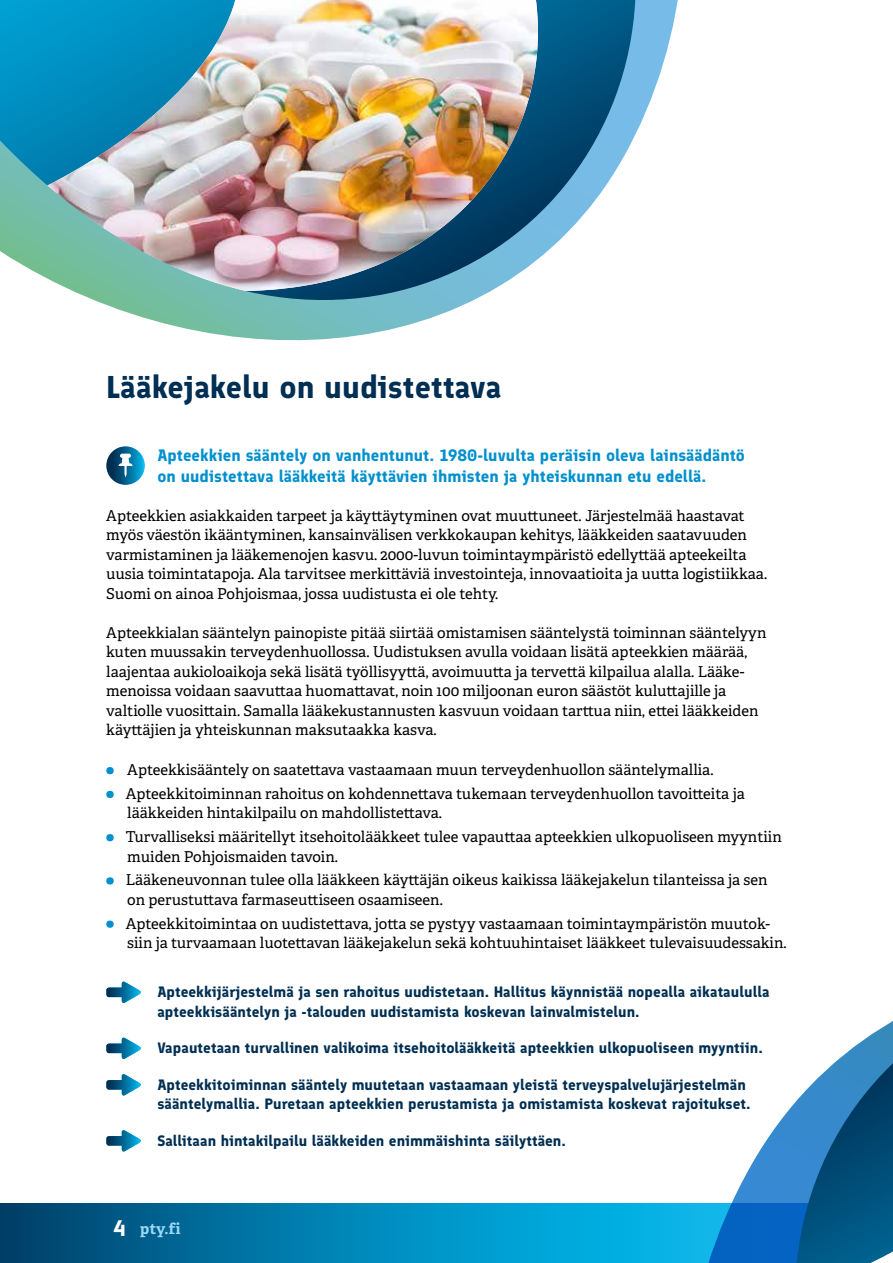
<style>
.page{position:relative;width:893px;height:1263px;background:#fff}
.page>*{position:absolute;margin:0;border:0;box-sizing:border-box;transform-origin:0 0}
.t1{font:700 31.5px "Finlandica";color:#002f53}
.t2{font:700 16.5px/21px "Finlandica";color:#0090cd}
.t3{font:15px/19.5px "Adelle PE";color:#000}
.t4{font:700 15px/19.5px "Finlandica";color:#002f53}
.t5{font:700 15px "Adelle PE";color:#9dd8f7}
.s1{font-family:"Finlandica";font-size:22.5px;color:#fff}
</style>
<div class="page">
<svg style="left:108px;top:0;width:570px;height:485px"></svg>
<svg style="left:0;top:1203px;width:603px;height:60px;background:#007aa9"></svg>
<svg style="left:603px;top:1021px;width:290px;height:242px"></svg>
<svg style="left:106px;top:446px;width:39px;height:39px"></svg>
<svg style="left:119px;top:454px;width:14px;height:24px"></svg>
<div style="left:106px;top:767px;width:8px;height:7px;background:#0090cd;border-radius:50%"></div>
<div style="left:106px;top:791px;width:8px;height:7px;background:#0090cd;border-radius:50%"></div>
<div style="left:106px;top:834px;width:8px;height:7px;background:#0090cd;border-radius:50%"></div>
<div style="left:106px;top:877px;width:8px;height:7px;background:#0090cd;border-radius:50%"></div>
<div style="left:106px;top:920px;width:8px;height:8px;background:#0090cd;border-radius:50%"></div>
<svg style="left:106px;top:981px;width:35px;height:22px"></svg>
<svg style="left:106px;top:1037px;width:35px;height:22px"></svg>
<svg style="left:106px;top:1074px;width:35px;height:22px"></svg>
<svg style="left:106px;top:1130px;width:35px;height:22px"></svg>
<svg style="left:0;top:0;width:635px;height:443px"></svg>
<img style="left:47px;top:0;width:507px;height:291px">
<svg style="left:797px;top:1063px;width:96px;height:200px;background:#1b6898"></svg>
<h1 class="t1" style="left:106px;top:367px;width:397px">Lääkejakelu on uudistettava</h1>
<p class="t2" style="left:157px;top:444px;width:589px">Apteekkien sääntely on vanhentunut. 1980-luvulta peräisin oleva lainsäädäntö on uudistettava lääkkeitä käyttävien ihmisten ja yhteiskunnan etu edellä.</p>
<p class="t3" style="left:106px;top:505px;width:662px">Apteekkien asiakkaiden tarpeet ja käyttäytyminen ovat muuttuneet. Järjestelmää haastavat myös väestön ikääntyminen, kansainvälisen verkkokaupan kehitys, lääkkeiden saatavuuden varmistaminen ja lääkemenojen kasvu. 2000-luvun toimintaympäristö edellyttää apteekeilta uusia toimintatapoja. Ala tarvitsee merkittäviä investointeja, innovaatioita ja uutta logistiikkaa.<br>Suomi on ainoa Pohjoismaa, jossa uudistusta ei ole tehty.</p>
<p class="t3" style="left:106px;top:622px;width:662px">Apteekkialan sääntelyn painopiste pitää siirtää omistamisen sääntelystä toiminnan sääntelyyn kuten muussakin terveydenhuollossa. Uudistuksen avulla voidaan lisätä apteekkien määrää, laajentaa aukioloaikoja sekä lisätä työllisyyttä, avoimuutta ja tervettä kilpailua alalla. Lääke&shy;menoissa voidaan saavuttaa huomattavat, noin 100 miljoonan euron säästöt kuluttajille ja valtiolle vuosittain. Samalla lääkekustannusten kasvuun voidaan tarttua niin, ettei lääkkeiden käyttäjien ja yhteiskunnan maksutaakka kasva.</p>
<p class="t3" style="left:126px;top:757px;width:620px;line-height:23.7px">Apteekkisääntely on saatettava vastaamaan muun terveydenhuollon sääntelymallia.<br>Apteekkitoiminnan rahoitus on kohdennettava tukemaan terveydenhuollon tavoitteita ja</p>
<p class="t3" style="left:126px;top:800px;width:658px;line-height:23.7px">lääkkeiden hintakilpailu on mahdollistettava.<br>Turvalliseksi määritellyt itsehoitolääkkeet tulee vapauttaa apteekkien ulkopuoliseen myyntiin</p>
<p class="t3" style="left:126px;top:844px;width:643px;line-height:23.7px">muiden Pohjoismaiden tavoin.<br>Lääkeneuvonnan tulee olla lääkkeen käyttäjän oikeus kaikissa lääkejakelun tilanteissa ja sen</p>
<p class="t3" style="left:126px;top:887px;width:646px;line-height:23.7px">on perustuttava farmaseuttiseen osaamiseen.<br>Apteekkitoimintaa on uudistettava, jotta se pystyy vastaamaan toimintaympäristön muutok-</p>
<p class="t3" style="left:127px;top:932px;width:661px">siin ja turvaamaan luotettavan lääkejakelun sekä kohtuuhintaiset lääkkeet tulevaisuudessakin.</p>
<p class="t4" style="left:157px;top:982px;width:614px">Apteekkijärjestelmä ja sen rahoitus uudistetaan. Hallitus käynnistää nopealla aikataululla apteekkisääntelyn ja -talouden uudistamista koskevan lainvalmistelun.</p>
<p class="t4" style="left:157px;top:1038px;width:607px">Vapautetaan turvallinen valikoima itsehoitolääkkeitä apteekkien ulkopuoliseen myyntiin.</p>
<p class="t4" style="left:157px;top:1074px;width:595px">Apteekkitoiminnan sääntely muutetaan vastaamaan yleistä terveyspalvelujärjestelmän sääntelymallia. Puretaan apteekkien perustamista ja omistamista koskevat rajoitukset.</p>
<p class="t4" style="left:157px;top:1130px;width:410px">Sallitaan hintakilpailu lääkkeiden enimmäishinta säilyttäen.</p>
<p class="t5" style="left:113px;top:1218px;width:69px"><span class="s1">4</span> pty.fi</p>
</div>
